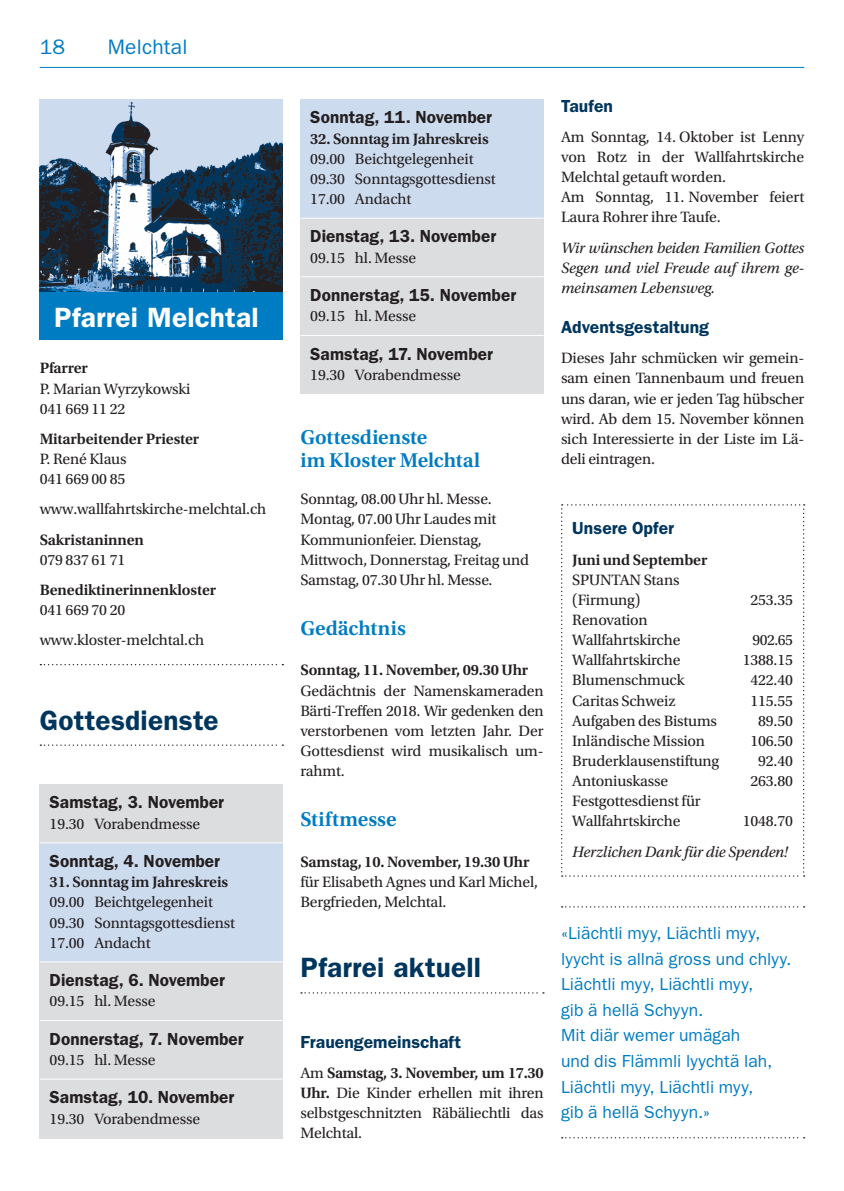
<style>
.page{position:relative;width:844px;height:1191px;background:#fff}
.page>*{position:absolute;margin:0;border:0;box-sizing:border-box;transform-origin:0 0}
.t1{font:600 28px "ITC Franklin Gothic Std";letter-spacing:.01em;color:#00365e}
.t2{font:600 28px "ITC Franklin Gothic Std";letter-spacing:.005em;color:#fff}
.t3{font:600 21px/22.8px "Utopia Std";color:#007cc2}
.t4{font:21px "ITC Franklin Gothic Std";letter-spacing:.01em;color:#007cc2}
.t5{font:600 17.5px "ITC Franklin Gothic Std";letter-spacing:.005em;color:#231f20}
.t6{font:17.5px/25.6px "ITC Franklin Gothic Std";letter-spacing:.005em;color:#007cc2}
.t7{font:600 17.5px "ITC Franklin Gothic Std";letter-spacing:.005em;color:#00365e}
.t8{font:15.75px/20.1px "Utopia Std";letter-spacing:-.01em;color:#231f20}
.t9{font:600 15.75px "Utopia Std";letter-spacing:-.01em;color:#231f20}
.t10{font:italic 15.75px/20.1px "Utopia Std";letter-spacing:-.005em;color:#231f20;text-align:justify}
.s1{font-weight:600}
</style>
<div class="page">
<hr style="left:40px;top:67px;width:764px;height:1px;background:#007cc2">
<img style="left:40px;top:99px;width:243px;height:194px">
<div style="left:40px;top:293px;width:243px;height:47px;background:#007cc2"></div>
<div style="left:40px;top:784px;width:243px;height:354px;background:#dcdddf"></div>
<div style="left:300px;top:99px;width:243px;height:295px;background:#dcdddf"></div>
<div style="left:40px;top:843px;width:243px;height:29px;background:#cddbef"></div>
<hr style="left:40px;top:842px;width:243px;height:1px;background:#fff">
<div style="left:40px;top:868px;width:243px;height:33px;background:#cddbef"></div>
<div style="left:40px;top:888px;width:243px;height:33px;background:#cddbef"></div>
<div style="left:40px;top:908px;width:243px;height:33px;background:#cddbef"></div>
<div style="left:40px;top:928px;width:243px;height:33px;background:#cddbef"></div>
<hr style="left:40px;top:961px;width:243px;height:1px;background:#fff">
<hr style="left:40px;top:1020px;width:243px;height:1px;background:#fff">
<hr style="left:40px;top:1078px;width:243px;height:1px;background:#fff">
<svg style="left:40px;top:664px;width:243px;height:1px"></svg>
<svg style="left:40px;top:744px;width:243px;height:2px"></svg>
<svg style="left:301px;top:992px;width:243px;height:1px"></svg>
<div style="left:300px;top:99px;width:243px;height:30px;background:#cddbef"></div>
<div style="left:300px;top:125px;width:243px;height:33px;background:#cddbef"></div>
<div style="left:300px;top:145px;width:243px;height:33px;background:#cddbef"></div>
<div style="left:300px;top:165px;width:243px;height:33px;background:#cddbef"></div>
<div style="left:300px;top:185px;width:243px;height:33px;background:#cddbef"></div>
<hr style="left:300px;top:218px;width:243px;height:1px;background:#fff">
<hr style="left:300px;top:276px;width:243px;height:1px;background:#fff">
<hr style="left:300px;top:335px;width:243px;height:1px;background:#fff">
<svg style="left:561px;top:504px;width:243px;height:372px"></svg>
<svg style="left:561px;top:1137px;width:243px;height:1px"></svg>
<svg style="left:561px;top:906px;width:243px;height:1px"></svg>
<h2 class="t4" style="left:40px;top:35px;width:27px">18</h2>
<h2 class="t4" style="left:108px;top:35px;width:81px">Melchtal</h2>
<h1 class="t2" style="left:54px;top:301px;width:206px">Pfarrei Melchtal</h1>
<p class="t9" style="left:40px;top:359px;width:50px">Pfarrer</p>
<p class="t8" style="left:40px;top:378px;width:152px">P. Marian Wyrzykowski<br>041 669 11 22</p>
<p class="t9" style="left:40px;top:430px;width:161px">Mitarbeitender Priester</p>
<p class="t8" style="left:40px;top:449px;width:88px">P. René Klaus<br>041 669 00 85</p>
<p class="t8" style="left:40px;top:499px;width:228px">www.wallfahrtskirche-melchtal.ch</p>
<p class="t9" style="left:40px;top:530px;width:106px">Sakristaninnen</p>
<p class="t8" style="left:40px;top:550px;width:87px">079 837 61 71</p>
<p class="t9" style="left:40px;top:581px;width:178px">Benediktinerinnenkloster</p>
<p class="t8" style="left:40px;top:595px;width:166px;line-height:30.3px">041 669 70 20 www.kloster-melchtal.ch</p>
<h1 class="t1" style="left:40px;top:703px;width:180px">Gottesdienste</h1>
<p class="t5" style="left:50px;top:792px;width:176px">Samstag, 3. November</p>
<p class="t8" style="left:50px;top:813px;width:152px">19.30 Vorabendmesse</p>
<p class="t5" style="left:50px;top:850px;width:172px">Sonntag, 4. November</p>
<p class="t9" style="left:50px;top:873px;width:180px">31. Sonntag im Jahreskreis</p>
<p class="t8" style="left:50px;top:892px;width:187px">09.00 Beichtgelegenheit<br>09.30 Sonntagsgottesdienst<br>17.00 Andacht</p>
<p class="t5" style="left:50px;top:969px;width:177px">Dienstag, 6. November</p>
<p class="t8" style="left:50px;top:991px;width:107px">09.15 hl. Messe</p>
<p class="t5" style="left:50px;top:1028px;width:195px">Donnerstag, 7. November</p>
<p class="t8" style="left:50px;top:1050px;width:107px">09.15 hl. Messe</p>
<p class="t5" style="left:50px;top:1087px;width:186px">Samstag, 10. November</p>
<p class="t8" style="left:50px;top:1108px;width:152px">19.30 Vorabendmesse</p>
<p class="t5" style="left:310px;top:107px;width:183px">Sonntag, 11. November</p>
<p class="t9" style="left:310px;top:129px;width:180px">32. Sonntag im Jahreskreis</p>
<p class="t8" style="left:310px;top:149px;width:187px">09.00 Beichtgelegenheit<br>09.30 Sonntagsgottesdienst<br>17.00 Andacht</p>
<p class="t5" style="left:310px;top:226px;width:187px">Dienstag, 13. November</p>
<p class="t8" style="left:310px;top:248px;width:107px">09.15 hl. Messe</p>
<p class="t5" style="left:310px;top:285px;width:207px">Donnerstag, 15. November</p>
<p class="t8" style="left:310px;top:306px;width:107px">09.15 hl. Messe</p>
<p class="t5" style="left:310px;top:343px;width:184px">Samstag, 17. November</p>
<p class="t8" style="left:310px;top:365px;width:152px">19.30 Vorabendmesse</p>
<h2 class="t3" style="left:300px;top:426px;width:181px">Gottesdienste<br>im Kloster Melchtal</h2>
<p class="t8" style="left:300px;top:489px;width:230px">Sonntag, 08.00 Uhr hl. Messe.<br>Montag, 07.00 Uhr Laudes mit<br>Kommunionfeier. Dienstag,<br>Mittwoch, Donnerstag, Freitag und<br>Samstag, 07.30 Uhr hl. Messe.</p>
<h2 class="t3" style="left:300px;top:617px;width:107px">Gedächtnis</h2>
<p class="t9" style="left:300px;top:661px;width:229px">Sonntag, 11. November, 09.30 Uhr</p>
<p class="t8" style="left:300px;top:680px;width:245px;text-align:justify">Gedächtnis der Namenskameraden Bärti-Treffen 2018. Wir gedenken den verstorbenen vom letzten Jahr. Der Gottesdienst wird musikalisch um&shy;rahmt.</p>
<h2 class="t3" style="left:300px;top:808px;width:98px">Stiftmesse</h2>
<p class="t9" style="left:300px;top:852px;width:230px">Samstag, 10. November, 19.30 Uhr</p>
<p class="t8" style="left:300px;top:872px;width:239px">für Elisabeth Agnes und Karl Michel,<br>Bergfrieden, Melchtal.</p>
<h1 class="t1" style="left:300px;top:951px;width:182px">Pfarrei aktuell</h1>
<p class="t7" style="left:300px;top:1031px;width:162px">Frauengemeinschaft</p>
<p class="t8" style="left:300px;top:1063px;width:245px;text-align:justify">Am <span class="s1">Samstag, 3. November, um 17.30<br>Uhr.</span> Die Kinder erhellen mit ihren selbstgeschnitzten Räbäliechtli das Melchtal.</p>
<p class="t7" style="left:561px;top:95px;width:53px">Taufen</p>
<p class="t8" style="left:561px;top:127px;width:245px">Am Sonntag, 14. Oktober ist Lenny von Rotz in der Wallfahrtskirche<br>Melchtal getauft worden.<br>Am Sonntag, 11. November feiert<br>Laura Rohrer ihre Taufe.</p>
<p class="t10" style="left:561px;top:238px;width:245px">Wir wünschen beiden Familien Gottes Segen und viel Freude auf ihrem ge&shy;meinsamen Lebensweg.</p>
<p class="t7" style="left:561px;top:317px;width:149px">Adventsgestaltung</p>
<p class="t8" style="left:561px;top:348px;width:245px;text-align:justify">Dieses Jahr schmücken wir gemein&shy;sam einen Tannenbaum und freuen uns daran, wie er jeden Tag hübscher wird. Ab dem 15. November können sich Interessierte in der Liste im Lä&shy;deli eintragen.</p>
<p class="t7" style="left:572px;top:518px;width:103px">Unsere Opfer</p>
<p class="t9" style="left:572px;top:550px;width:137px">Juni und September</p>
<p class="t8" style="left:572px;top:570px;width:109px">SPUNTAN Stans (Firmung)</p>
<p class="t8" style="left:572px;top:610px;width:110px">Renovation<br>Wallfahrtskirche</p>
<p class="t8" style="left:750px;top:590px;width:44px">253.35</p>
<p class="t8" style="left:752px;top:630px;width:42px">902.65</p>
<p class="t8" style="left:572px;top:650px;width:110px">Wallfahrtskirche</p>
<p class="t8" style="left:742px;top:650px;width:52px">1388.15</p>
<p class="t8" style="left:572px;top:670px;width:114px">Blumenschmuck</p>
<p class="t8" style="left:750px;top:670px;width:44px">422.40</p>
<p class="t8" style="left:572px;top:690px;width:105px">Caritas Schweiz</p>
<p class="t8" style="left:750px;top:690px;width:44px">115.55</p>
<p class="t8" style="left:572px;top:711px;width:146px">Aufgaben des Bistums</p>
<p class="t8" style="left:758px;top:711px;width:36px">89.50</p>
<p class="t8" style="left:572px;top:731px;width:134px">Inländische Mission</p>
<p class="t8" style="left:750px;top:731px;width:44px">106.50</p>
<p class="t8" style="left:572px;top:751px;width:148px">Bruderklausenstiftung</p>
<p class="t8" style="left:758px;top:751px;width:36px">92.40</p>
<p class="t8" style="left:572px;top:771px;width:97px">Antoniuskasse</p>
<p class="t8" style="left:750px;top:771px;width:44px">263.80</p>
<p class="t8" style="left:572px;top:791px;width:130px">Festgottesdienst für<br>Wallfahrtskirche</p>
<p class="t8" style="left:742px;top:811px;width:52px">1048.70</p>
<p class="t10" style="left:572px;top:841px;width:217px">Herzlichen Dank für die Spenden!</p>
<p class="t6" style="left:561px;top:920px;width:232px">«Liächtli myy, Liächtli myy, lyycht is allnä gross und chlyy.<br>Liächtli myy, Liächtli myy,<br>gib ä hellä Schyyn.<br>Mit diär wemer umägah<br>und dis Flämmli lyychtä lah,<br>Liächtli myy, Liächtli myy,<br>gib ä hellä Schyyn.»</p>
</div>
